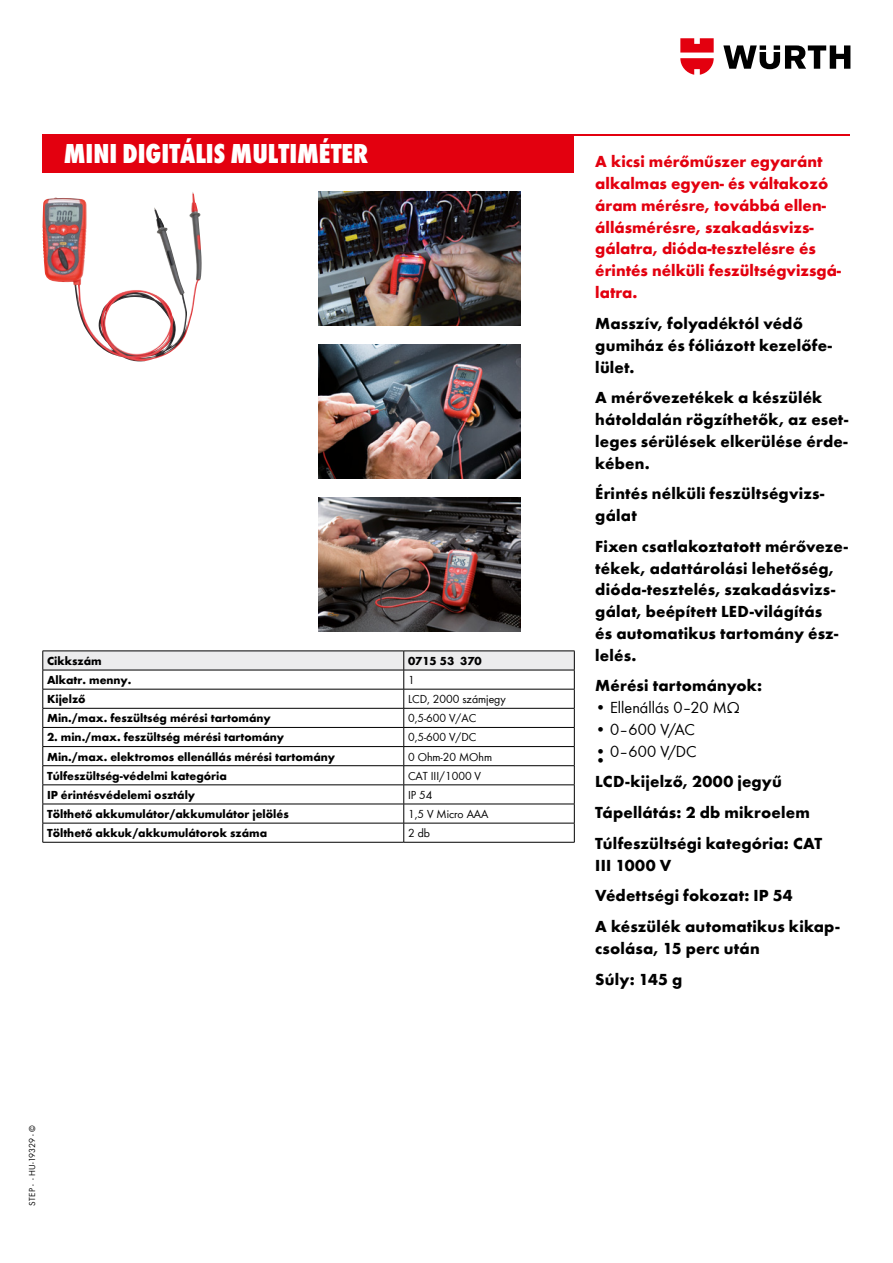
<style>
.page{position:relative;width:893px;height:1263px;background:#fff}
.page>*{position:absolute;margin:0;border:0;box-sizing:border-box;transform-origin:0 0}
.t1{font:800 condensed 28.5px "Wuerth Global";color:#fff}
.t2{font:700 16.5px/21.8px "Wuerth Global";letter-spacing:.01em;color:#000}
.t3{font:700 16.5px/21.8px "Wuerth Global";color:#e3000f}
.t4{font:16.5px "Wuerth Global";color:#000}
.t5{font:700 12px "Wuerth Global";color:#000}
.t6{font:12px "Wuerth Global";color:#000}
.t7{font:9px "Wuerth Global";letter-spacing:.015em;color:#000}
</style>
<div class="page">
<svg style="left:723px;top:45px;width:127px;height:24px"></svg>
<svg style="left:680px;top:38px;width:34px;height:37px"></svg>
<hr style="left:43px;top:134px;width:807px;height:1px;background:#e3000f">
<div style="left:43px;top:134px;width:531px;height:38px;background:#e3000f"></div>
<img style="left:80px;top:192px;width:116px;height:158px">
<img style="left:319px;top:191px;width:202px;height:134px">
<img style="left:319px;top:344px;width:202px;height:134px">
<img style="left:319px;top:497px;width:202px;height:134px">
<hr style="left:43px;top:842px;width:361px;height:1px;background:#000">
<svg style="left:43px;top:651px;width:532px;height:191px"></svg>
<hr style="left:404px;top:842px;width:171px;height:1px;background:#000">
<h1 class="t1" style="left:64px;top:136px;width:306px">MINI DIGITÁLIS MULTIMÉTER</h1>
<p class="t5" style="left:47px;top:654px;width:56px">Cikkszám</p>
<p class="t5" style="left:408px;top:654px;width:75px">0715 53 370</p>
<p class="t5" style="left:47px;top:673px;width:86px">Alkatr. menny.</p>
<p class="t6" style="left:408px;top:673px;width:8px">1</p>
<p class="t5" style="left:47px;top:692px;width:40px">Kijelző</p>
<p class="t6" style="left:408px;top:692px;width:99px">LCD, 2000 számjegy</p>
<p class="t5" style="left:47px;top:711px;width:225px">Min./max. feszültség mérési tartomány</p>
<p class="t6" style="left:408px;top:711px;width:70px">0,5-600 V/AC</p>
<p class="t5" style="left:47px;top:730px;width:239px">2. min./max. feszültség mérési tartomány</p>
<p class="t6" style="left:408px;top:730px;width:70px">0,5-600 V/DC</p>
<p class="t5" style="left:47px;top:749px;width:290px">Min./max. elektromos ellenállás mérési tartomány</p>
<p class="t6" style="left:408px;top:749px;width:86px">0 Ohm-20 MOhm</p>
<p class="t5" style="left:47px;top:768px;width:181px">Túlfeszültség-védelmi kategória</p>
<p class="t6" style="left:408px;top:768px;width:75px">CAT III/1000 V</p>
<p class="t5" style="left:47px;top:788px;width:150px">IP érintésvédelemi osztály</p>
<p class="t6" style="left:408px;top:788px;width:26px">IP 54</p>
<p class="t5" style="left:47px;top:807px;width:243px">Tölthető akkumulátor/akkumulátor jelölés</p>
<p class="t6" style="left:408px;top:807px;width:82px">1,5 V Micro AAA</p>
<p class="t5" style="left:47px;top:826px;width:222px">Tölthető akkuk/akkumulátorok száma</p>
<p class="t6" style="left:408px;top:826px;width:23px">2 db</p>
<p class="t7" style="left:27px;top:1205px;width:82px;rotate:-90deg">STEP - - HU-19329 - ©</p>
<p class="t3" style="left:595px;top:151px;width:247px">A kicsi mérőműszer egyaránt alkalmas egyen- és váltakozó áram mérésre, továbbá ellen&shy;állásmérésre, szakadásvizs&shy;gálatra, dióda-tesztelésre és érintés nélküli feszültségvizsgá&shy;latra.</p>
<p class="t2" style="left:595px;top:312px;width:238px">Masszív, folyadéktól védő gumiház és fóliázott kezelőfe&shy;lület.</p>
<p class="t2" style="left:595px;top:387px;width:254px">A mérővezetékek a készülék hátoldalán rögzíthetők, az eset&shy;leges sérülések elkerülése érde&shy;kében.</p>
<p class="t2" style="left:595px;top:483px;width:231px">Érintés nélküli feszültségvizs&shy;gálat</p>
<p class="t2" style="left:595px;top:535px;width:254px">Fixen csatlakoztatott mérőveze&shy;tékek, adattárolási lehetőség, dióda-tesztelés, szakadásvizs&shy;gálat, beépített LED-világítás<br>és automatikus tartomány ész&shy;lelés.</p>
<p class="t2" style="left:595px;top:675px;width:168px">Mérési tartományok:</p>
<p class="t4" style="left:595px;top:698px;width:146px">• Ellenállás 0–20 MΩ</p>
<p class="t4" style="left:595px;top:719px;width:101px">• 0–600 V/AC</p>
<p class="t4" style="left:595px;top:741px;width:103px">• 0–600 V/DC</p>
<p class="t4" style="left:595px;top:750px;width:13px">•</p>
<p class="t2" style="left:595px;top:766px;width:228px;line-height:30.8px">LCD-kijelző, 2000 jegyű<br>Tápellátás: 2 db mikroelem<br>Túlfeszültségi kategória: CAT</p>
<p class="t2" style="left:595px;top:849px;width:246px;line-height:30.8px">III 1000 V<br>Védettségi fokozat: IP 54<br>A készülék automatikus kikap-</p>
<p class="t2" style="left:595px;top:933px;width:166px;line-height:30.8px">csolása, 15 perc után<br>Súly: 145 g</p>
</div>
